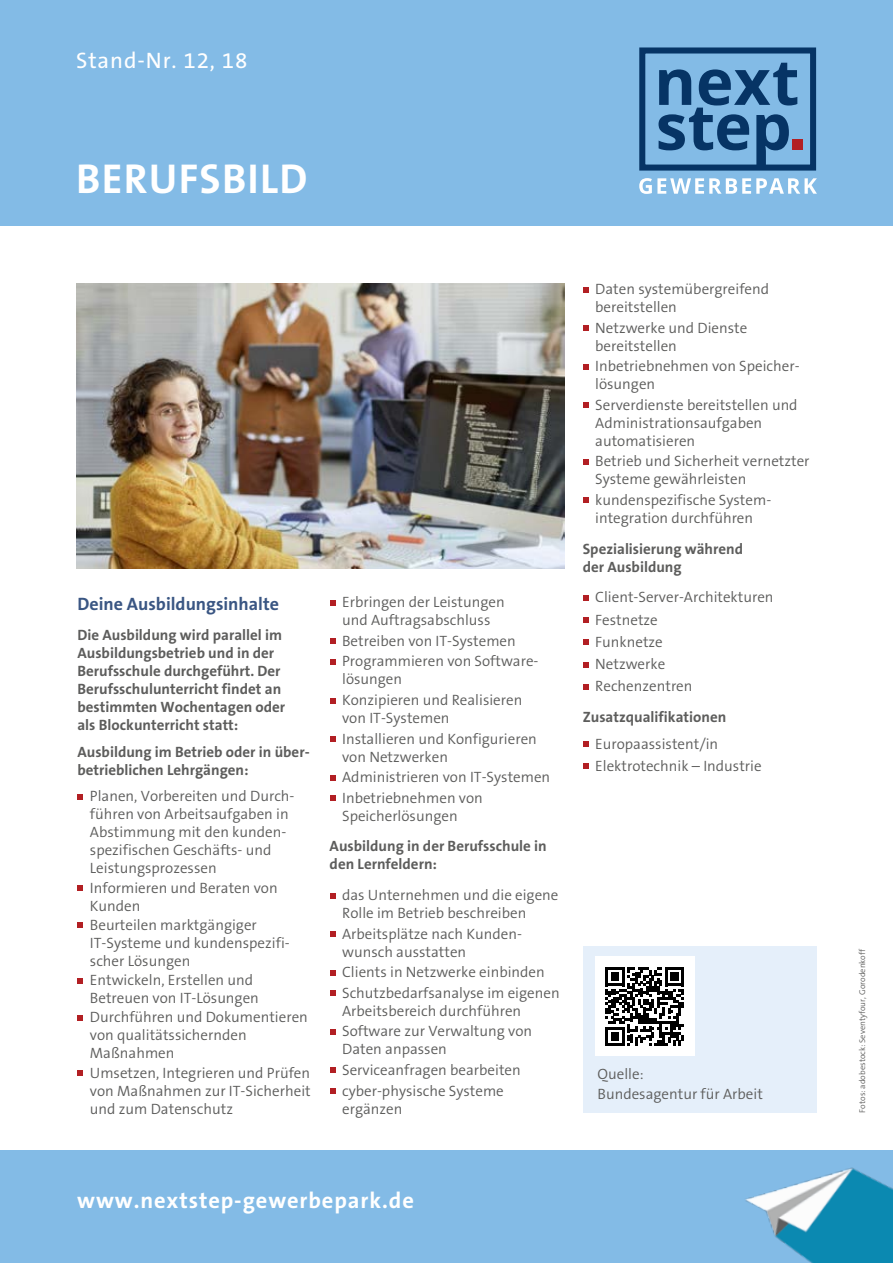
<style>
.page{position:relative;width:893px;height:1263px;background:#fff}
.page>*{position:absolute;margin:0;border:0;box-sizing:border-box;transform-origin:0 0}
.t1{font:700 42px "The Sans B7";letter-spacing:.03em;color:#fff}
.t2{font:700 22.5px "The Sans B7";letter-spacing:.04em;color:#fff}
.t3{font:22.5px "The Sans B5 Plain";letter-spacing:.04em;color:#fff}
.t4{font:700 18px "The Sans B7";color:#3a5683}
.t5{font:300 15px/18.5px "The Sans B4";color:#5d5d5c}
.t6{font:700 15px/18px "The Sans B7";color:#5d5d5c}
.t7{font:300 8.4px "The Sans B4";color:#5d5d5c}
</style>
<div class="page">
<div style="left:583px;top:946px;width:233px;height:167px;background:#e5effa"></div>
<svg style="left:77px;top:794px;width:6px;height:6px"></svg>
<svg style="left:77px;top:885px;width:6px;height:6px"></svg>
<svg style="left:77px;top:922px;width:6px;height:6px"></svg>
<svg style="left:77px;top:978px;width:6px;height:6px"></svg>
<svg style="left:77px;top:1015px;width:6px;height:6px"></svg>
<svg style="left:77px;top:1070px;width:6px;height:6px"></svg>
<img style="left:77px;top:283px;width:488px;height:286px">
<svg style="left:330px;top:600px;width:6px;height:6px"></svg>
<svg style="left:330px;top:638px;width:6px;height:6px"></svg>
<svg style="left:330px;top:659px;width:6px;height:6px"></svg>
<svg style="left:330px;top:698px;width:6px;height:5px"></svg>
<svg style="left:330px;top:736px;width:6px;height:6px"></svg>
<svg style="left:330px;top:775px;width:6px;height:5px"></svg>
<svg style="left:330px;top:795px;width:6px;height:6px"></svg>
<svg style="left:330px;top:893px;width:6px;height:6px"></svg>
<svg style="left:330px;top:931px;width:6px;height:6px"></svg>
<svg style="left:330px;top:970px;width:6px;height:6px"></svg>
<svg style="left:330px;top:990px;width:6px;height:6px"></svg>
<svg style="left:330px;top:1029px;width:6px;height:6px"></svg>
<svg style="left:330px;top:1067px;width:6px;height:6px"></svg>
<svg style="left:330px;top:1088px;width:6px;height:6px"></svg>
<svg style="left:583px;top:287px;width:6px;height:6px"></svg>
<svg style="left:583px;top:325px;width:6px;height:6px"></svg>
<svg style="left:583px;top:364px;width:6px;height:6px"></svg>
<svg style="left:583px;top:402px;width:6px;height:6px"></svg>
<svg style="left:583px;top:459px;width:6px;height:6px"></svg>
<svg style="left:583px;top:497px;width:6px;height:6px"></svg>
<svg style="left:583px;top:595px;width:6px;height:6px"></svg>
<svg style="left:583px;top:617px;width:6px;height:6px"></svg>
<svg style="left:583px;top:639px;width:6px;height:6px"></svg>
<svg style="left:583px;top:662px;width:6px;height:6px"></svg>
<svg style="left:583px;top:684px;width:6px;height:6px"></svg>
<svg style="left:583px;top:741px;width:6px;height:6px"></svg>
<svg style="left:583px;top:763px;width:6px;height:6px"></svg>
<div style="left:595px;top:956px;width:100px;height:100px;background:#fff"></div>
<svg style="left:605px;top:967px;width:79px;height:78px"></svg>
<div style="left:0;top:0;width:893px;height:225px;background:#83bbe6"></div>
<div style="left:0;top:1150px;width:893px;height:113px;background:#83bbe6"></div>
<img style="left:745px;top:1167px;width:148px;height:96px">
<div style="left:639px;top:47px;width:177px;height:124px;border:6px solid #063465"></div>
<svg style="left:658px;top:63px;width:139px;height:102px"></svg>
<div style="left:792px;top:139px;width:10px;height:11px;background:#b21f23"></div>
<svg style="left:639px;top:178px;width:178px;height:16px"></svg>
<h2 class="t3" style="left:76px;top:48px;width:173px">Stand-Nr. 12, 18</h2>
<h1 class="t1" style="left:76px;top:157px;width:233px">BERUFSBILD</h1>
<p class="t4" style="left:77px;top:594px;width:203px">Deine Ausbildungsinhalte</p>
<p class="t6" style="left:77px;top:627px;width:209px">Die Ausbildung wird parallel im<br>Ausbildungsbetrieb und in der<br>Berufsschule durchgeführt. Der<br>Berufsschulunterricht findet an bestimmten Wochentagen oder als Blockunterricht statt:</p>
<p class="t6" style="left:77px;top:744px;width:234px">Ausbildung im Betrieb oder in über&shy;betrieblichen Lehrgängen:</p>
<p class="t5" style="left:90px;top:788px;width:222px">Planen, Vorbereiten und Durch&shy;führen von Arbeitsaufgaben in<br>Abstimmung mit den kunden&shy;spezifischen Geschäfts- und<br>Leistungsprozessen<br>Informieren und Beraten von<br>Kunden<br>Beurteilen marktgängiger<br>IT-Systeme und kundenspezifi&shy;scher Lösungen<br>Entwickeln, Erstellen und<br>Betreuen von IT-Lösungen<br>Durchführen und Dokumentieren von qualitätssichernden<br>Maßnahmen<br>Umsetzen, Integrieren und Prüfen von Maßnahmen zur IT-Sicherheit und zum Datenschutz</p>
<p class="t5" style="left:342px;top:594px;width:164px;line-height:18px">Erbringen der Leistungen und Auftragsabschluss</p>
<p class="t5" style="left:342px;top:631px;width:198px;line-height:20.5px">Betreiben von IT-Systemen<br>Programmieren von Software-</p>
<p class="t5" style="left:342px;top:670px;width:182px;line-height:20.5px">lösungen<br>Konzipieren und Realisieren</p>
<p class="t5" style="left:342px;top:708px;width:196px;line-height:20.5px">von IT-Systemen<br>Installieren und Konfigurieren</p>
<p class="t5" style="left:342px;top:747px;width:210px;line-height:20.5px">von Netzwerken<br>Administrieren von IT-Systemen<br>Inbetriebnehmen von</p>
<p class="t5" style="left:342px;top:807px;width:117px">Speicherlösungen</p>
<p class="t6" style="left:330px;top:838px;width:219px">Ausbildung in der Berufsschule in den Lernfeldern:</p>
<p class="t5" style="left:342px;top:887px;width:218px;line-height:18px">das Unternehmen und die eigene<br>Rolle im Betrieb beschreiben</p>
<p class="t5" style="left:342px;top:925px;width:181px;line-height:18px">Arbeitsplätze nach Kunden&shy;wunsch ausstatten</p>
<p class="t5" style="left:342px;top:963px;width:219px;line-height:20.5px">Clients in Netzwerke einbinden<br>Schutzbedarfsanalyse im eigenen</p>
<p class="t5" style="left:342px;top:1001px;width:192px;line-height:20.5px">Arbeitsbereich durchführen<br>Software zur Verwaltung von</p>
<p class="t5" style="left:342px;top:1040px;width:180px;line-height:20.5px">Daten anpassen<br>Serviceanfragen bearbeiten cyber-physische Systeme</p>
<p class="t5" style="left:342px;top:1100px;width:62px">ergänzen</p>
<p class="t5" style="left:595px;top:281px;width:175px;line-height:18px">Daten systemübergreifend bereitstellen</p>
<p class="t5" style="left:595px;top:319px;width:154px;line-height:18px">Netzwerke und Dienste bereitstellen</p>
<p class="t5" style="left:595px;top:358px;width:206px;line-height:18px">Inbetriebnehmen von Speicher&shy;lösungen</p>
<p class="t5" style="left:595px;top:397px;width:204px;line-height:18px">Serverdienste bereitstellen und<br>Administrationsaufgaben automatisieren</p>
<p class="t5" style="left:595px;top:453px;width:216px;line-height:18px">Betrieb und Sicherheit vernetzter<br>Systeme gewährleisten</p>
<p class="t5" style="left:595px;top:492px;width:177px;line-height:18px">kundenspezifische System&shy;integration durchführen</p>
<p class="t6" style="left:583px;top:540px;width:162px">Spezialisierung während der Ausbildung</p>
<p class="t5" style="left:595px;top:587px;width:180px;line-height:22.2px">Client-Server-Architekturen<br>Festnetze<br>Funknetze<br>Netzwerke<br>Rechenzentren</p>
<p class="t6" style="left:583px;top:709px;width:145px">Zusatzqualifikationen</p>
<p class="t5" style="left:595px;top:733px;width:168px;line-height:22.2px">Europaassistent/in<br>Elektrotechnik – Industrie</p>
<p class="t5" style="left:597px;top:1065px;width:167px;line-height:19.5px">Quelle:<br>Bundesagentur für Arbeit</p>
<h2 class="t2" style="left:77px;top:1189px;width:338px">www.nextstep-gewerbepark.de</h2>
<p class="t7" style="left:858px;top:1112px;width:165px;rotate:-90deg">Fotos: adobestock: Seventyfour, Gorodenkoff</p>
</div>
